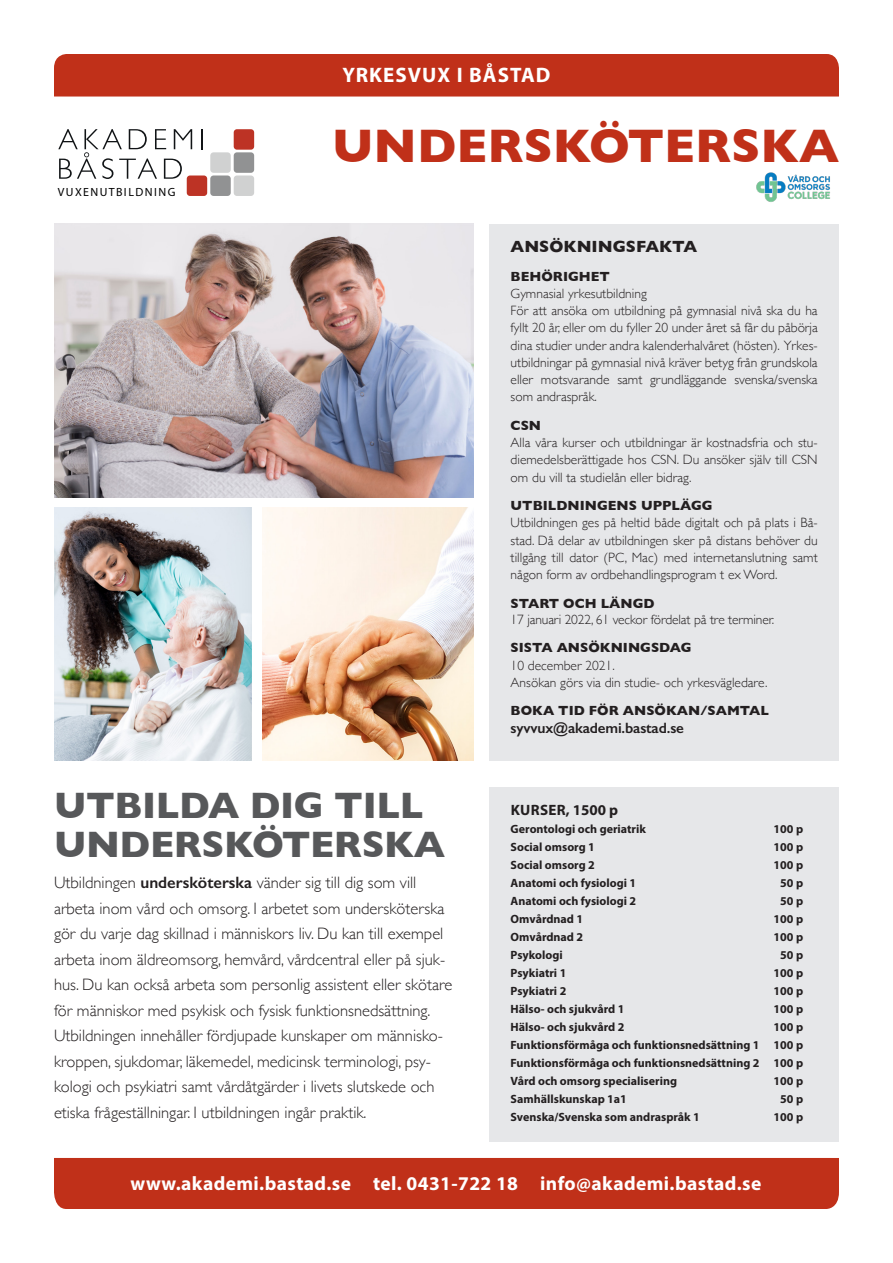
<style>
.page{position:relative;width:893px;height:1263px;background:#fff}
.page>*{position:absolute;margin:0;border:0;box-sizing:border-box;transform-origin:0 0}
.t1{font:700 48px "Gill Sans";color:#c03019}
.t2{font:700 37.5px/39px "Gill Sans";letter-spacing:-.01em;color:#57585a}
.t3{font:700 21px "Myriad Pro";letter-spacing:.05em;color:#fff}
.t4{font:700 19.5px "Myriad Pro";letter-spacing:.02em;color:#fff}
.t5{font:300 16.5px/25.5px "Gill Sans";color:#231f20}
.t6{font:700 16.5px "Gill Sans";color:#231f20}
.t7{font:600 15px "Gill Sans";letter-spacing:-.01em;color:#231f20}
.t8{font:700 15px "Myriad Pro";letter-spacing:.02em;color:#231f20}
.t9{font:300 13.5px/17.2px "Gill Sans";color:#231f20;text-align:justify}
.t10{font:700 13.5px "Gill Sans";color:#231f20}
.t11{font:700 12px "Myriad Pro";color:#231f20}
.t12{font:11.85px "Myriad Pro";letter-spacing:.115em;color:#000001}
.s1{font-weight:600}
</style>
<div class="page">
<div style="left:54px;top:54px;width:785px;height:43px;background:#c03019"></div>
<div style="left:54px;top:1158px;width:785px;height:51px;background:#c03019"></div>
<div style="left:210px;top:152px;width:21px;height:21px;background:#d0d1d1;border-radius:3px"></div>
<div style="left:234px;top:152px;width:20px;height:21px;background:#919293;border-radius:3px"></div>
<div style="left:187px;top:175px;width:20px;height:21px;background:#bd3325;border-radius:3px"></div>
<div style="left:234px;top:129px;width:20px;height:21px;background:#bd3325;border-radius:3px"></div>
<div style="left:234px;top:175px;width:20px;height:21px;background:#d0d1d1;border-radius:3px"></div>
<div style="left:210px;top:175px;width:21px;height:21px;background:#919293;border-radius:3px"></div>
<hr style="left:201px;top:129px;width:2px;height:20px;background:#111416">
<svg style="left:58px;top:129px;width:134px;height:50px"></svg>
<div style="left:489px;top:787px;width:350px;height:355px;background:#e6e7e9"></div>
<div style="left:489px;top:224px;width:350px;height:537px;background:#e6e7e9"></div>
<img style="left:54px;top:224px;width:420px;height:273px">
<img style="left:54px;top:508px;width:197px;height:253px">
<img style="left:262px;top:508px;width:212px;height:252px">
<img style="left:756px;top:172px;width:74px;height:30px">
<h3 class="t3" style="left:342px;top:61px;width:210px">YRKESVUX I BÅSTAD</h3>
<p class="t12" style="left:58px;top:185px;width:119px">VUXENUTBILDNING</p>
<p class="t1" style="left:332px;top:108px;width:508px">UNDERSKÖTERSKA</p>
<p class="t6" style="left:511px;top:234px;width:188px">ANSÖKNINGSFAKTA</p>
<p class="t10" style="left:511px;top:265px;width:101px">BEHÖRIGHET</p>
<p class="t9" style="left:511px;top:284px;width:138px">Gymnasial yrkesutbildning</p>
<p class="t9" style="left:511px;top:301px;width:309px">För att ansöka om utbildning på gymnasial nivå ska du ha fyllt 20 år, eller om du fyller 20 under året så får du påbörja dina studier under andra kalenderhalvåret (hösten). Yrkes&shy;utbildningar på gymnasial nivå kräver betyg från grundskola eller motsvarande samt grundläggande svenska/svenska som andraspråk.</p>
<p class="t10" style="left:511px;top:415px;width:32px">CSN</p>
<p class="t9" style="left:511px;top:433px;width:309px">Alla våra kurser och utbildningar är kostnadsfria och stu&shy;diemedelsberättigade hos CSN. Du ansöker själv till CSN om du vill ta studielån eller bidrag.</p>
<p class="t10" style="left:511px;top:495px;width:204px">UTBILDNINGENS UPPLÄGG</p>
<p class="t9" style="left:511px;top:514px;width:309px">Utbildningen ges på heltid både digitalt och på plats i Bå&shy;stad. Då delar av utbildningen sker på distans behöver du tillgång till dator (PC, Mac) med internetanslutning samt någon form av ordbehandlingsprogram t ex Word.</p>
<p class="t10" style="left:511px;top:592px;width:145px">START OCH LÄNGD</p>
<p class="t9" style="left:511px;top:610px;width:265px">17 januari 2022, 61 veckor fördelat på tre terminer.</p>
<p class="t10" style="left:511px;top:637px;width:182px">SISTA ANSÖKNINGSDAG</p>
<p class="t9" style="left:511px;top:656px;width:106px">10 december 2021.</p>
<p class="t9" style="left:511px;top:673px;width:258px">Ansökan görs via din studie- och yrkesvägledare.</p>
<p class="t10" style="left:511px;top:700px;width:260px">BOKA TID FÖR ANSÖKAN/SAMTAL</p>
<p class="t7" style="left:511px;top:719px;width:175px">syvvux@akademi.bastad.se</p>
<p class="t2" style="left:54px;top:785px;width:393px">UTBILDA DIG TILL<br>UNDERSKÖTERSKA</p>
<p class="t5" style="left:54px;top:869px;width:400px">Utbildningen <span class="s1">undersköterska</span> vänder sig till dig som vill arbeta inom vård och omsorg. I arbetet som undersköterska gör du varje dag skillnad i människors liv. Du kan till exempel arbeta inom äldreomsorg, hemvård, vårdcentral eller på sjuk&shy;hus. Du kan också arbeta som personlig assistent eller skötare för människor med psykisk och fysisk funktionsnedsättning.</p>
<p class="t5" style="left:54px;top:1022px;width:390px">Utbildningen innehåller fördjupade kunskaper om människo&shy;kroppen, sjukdomar, läkemedel, medicinsk terminologi, psy&shy;kologi och psykiatri samt vårdåtgärder i livets slutskede och etiska frågeställningar. I utbildningen ingår praktik.</p>
<p class="t8" style="left:511px;top:800px;width:109px">KURSER, 1500 p</p>
<p class="t11" style="left:511px;top:821px;width:137px">Gerontologi och geriatrik</p>
<p class="t11" style="left:774px;top:821px;width:31px">100 p</p>
<p class="t11" style="left:511px;top:839px;width:86px">Social omsorg 1</p>
<p class="t11" style="left:774px;top:839px;width:31px">100 p</p>
<p class="t11" style="left:511px;top:857px;width:86px">Social omsorg 2</p>
<p class="t11" style="left:774px;top:857px;width:31px">100 p</p>
<p class="t11" style="left:511px;top:875px;width:127px">Anatomi och fysiologi 1</p>
<p class="t11" style="left:780px;top:875px;width:24px">50 p</p>
<p class="t11" style="left:511px;top:893px;width:127px">Anatomi och fysiologi 2</p>
<p class="t11" style="left:780px;top:893px;width:24px">50 p</p>
<p class="t11" style="left:511px;top:911px;width:74px">Omvårdnad 1</p>
<p class="t11" style="left:774px;top:911px;width:31px">100 p</p>
<p class="t11" style="left:511px;top:929px;width:74px">Omvårdnad 2</p>
<p class="t11" style="left:774px;top:929px;width:31px">100 p</p>
<p class="t11" style="left:511px;top:947px;width:54px">Psykologi</p>
<p class="t11" style="left:780px;top:947px;width:24px">50 p</p>
<p class="t11" style="left:511px;top:965px;width:57px">Psykiatri 1</p>
<p class="t11" style="left:774px;top:965px;width:31px">100 p</p>
<p class="t11" style="left:511px;top:983px;width:57px">Psykiatri 2</p>
<p class="t11" style="left:774px;top:983px;width:31px">100 p</p>
<p class="t11" style="left:511px;top:1001px;width:115px">Hälso- och sjukvård 1</p>
<p class="t11" style="left:774px;top:1001px;width:31px">100 p</p>
<p class="t11" style="left:511px;top:1019px;width:115px">Hälso- och sjukvård 2</p>
<p class="t11" style="left:774px;top:1019px;width:31px">100 p</p>
<p class="t11" style="left:511px;top:1037px;width:294px">Funktionsförmåga och funktionsnedsättning 1 100 p</p>
<p class="t11" style="left:511px;top:1055px;width:294px">Funktionsförmåga och funktionsnedsättning 2 100 p</p>
<p class="t11" style="left:511px;top:1073px;width:168px">Vård och omsorg specialisering</p>
<p class="t11" style="left:774px;top:1073px;width:31px">100 p</p>
<p class="t11" style="left:511px;top:1091px;width:118px">Samhällskunskap 1a1</p>
<p class="t11" style="left:780px;top:1091px;width:24px">50 p</p>
<p class="t11" style="left:511px;top:1109px;width:191px">Svenska/Svenska som andraspråk 1</p>
<p class="t11" style="left:774px;top:1109px;width:31px">100 p</p>
<h3 class="t4" style="left:130px;top:1171px;width:632px">www.akademi.bastad.se tel. 0431-722 18 info@akademi.bastad.se</h3>
</div>
